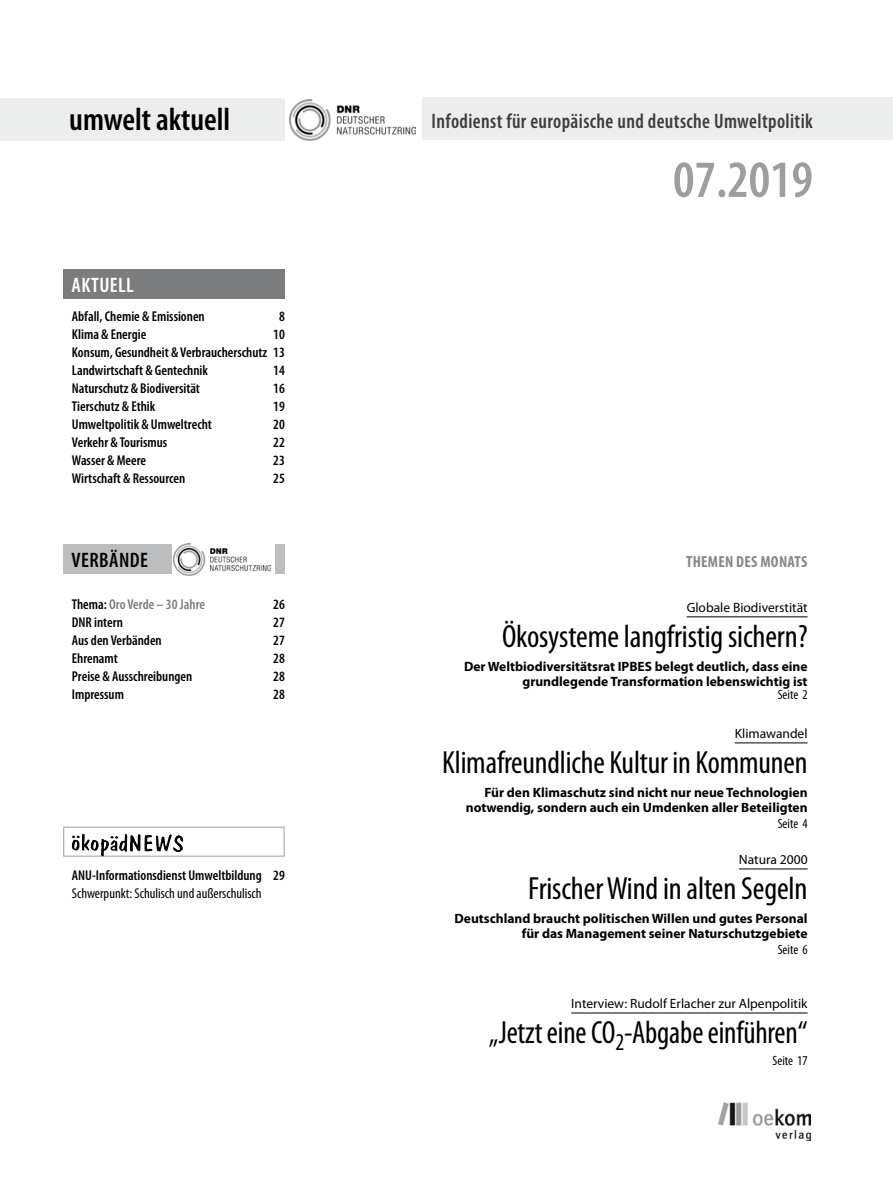
<style>
.page{position:relative;width:893px;height:1191px;background:#fff}
.page>*{position:absolute;margin:0;border:0;box-sizing:border-box;transform-origin:0 0}
.t1{font:600 condensed 52.5px "Myriad Pro";color:#9c9e9f}
.t2{font:condensed 32.1px "Myriad Pro";letter-spacing:-.005em;color:#000}
.t3{font:condensed 32.1px "Myriad Pro";letter-spacing:-.005em;color:#000;scale:.95 1}
.t4{font:600 condensed 32.1px "Myriad Pro";color:#000}
.t5{font:600 condensed 21px "Myriad Pro";letter-spacing:.02em;color:#3e3d40;scale:.95 1}
.t6{font:600 condensed 21px "Myriad Pro";letter-spacing:.02em;color:#000}
.t7{font:600 condensed 21px "Myriad Pro";letter-spacing:.02em;color:#fff}
.t8{font:700 condensed 16.05px "Myriad Pro";letter-spacing:.02em;color:#87888a}
.t9{font:600 condensed 14.25px/18px "Myriad Pro";color:#000;text-align:justify}
.t10{font:condensed 14.25px "Myriad Pro";color:#000}
.t11{font:600 condensed 14.25px "Myriad Pro";color:#7b7c7e}
.t12{font:700 13.5px/15px "Myriad Pro";color:#000;text-align:right}
.t13{font:13.5px "Myriad Pro";color:#000}
.t14{font:condensed 13.5px "Myriad Pro";color:#000}
.s1{color:#000}
</style>
<div class="page">
<div style="left:63px;top:269px;width:221px;height:30px;background:#7b7c7e"></div>
<div style="left:63px;top:544px;width:221px;height:30px;background:#bbbdbe"></div>
<div style="left:172px;top:541px;width:102px;height:42px;background:#fff"></div>
<img style="left:173px;top:544px;width:97px;height:32px">
<div style="left:63px;top:826px;width:221px;height:30px;background:#fff;border:1px solid #9c9e9f"></div>
<img style="left:82px;top:833px;width:45px;height:18px">
<div style="left:0;top:98px;width:285px;height:42px;background:#eceded"></div>
<div style="left:423px;top:98px;width:470px;height:42px;background:#eceded"></div>
<hr style="left:687px;top:616px;width:121px;height:1px;background:#000">
<hr style="left:735px;top:742px;width:73px;height:1px;background:#000">
<hr style="left:739px;top:868px;width:69px;height:1px;background:#000">
<hr style="left:571px;top:1012px;width:237px;height:1px;background:#000">
<img style="left:290px;top:99px;width:126px;height:42px">
<img style="left:718px;top:1102px;width:93px;height:38px">
<h2 class="t4" style="left:69px;top:100px;width:163px">umwelt aktuell</h2>
<h3 class="t5" style="left:432px;top:108px;width:403px">Infodienst für europäische und deutsche Umweltpolitik</h3>
<h3 class="t7" style="left:72px;top:272px;width:64px">AKTUELL</h3>
<p class="t9" style="left:72px;top:307px;width:134px">Abfall, Chemie &amp; Emissionen</p>
<p class="t9" style="left:279px;top:307px;width:7px">8</p>
<p class="t9" style="left:72px;top:325px;width:76px">Klima &amp; Energie</p>
<p class="t9" style="left:72px;top:325px;width:215px;text-indent:201px">10<br>Konsum, Gesundheit &amp; Verbraucherschutz 13<br>Landwirtschaft &amp; Gentechnik</p>
<p class="t9" style="left:273px;top:361px;width:13px">14</p>
<p class="t9" style="left:72px;top:379px;width:130px">Naturschutz &amp; Biodiversität</p>
<p class="t9" style="left:273px;top:379px;width:13px">16</p>
<p class="t9" style="left:72px;top:397px;width:85px">Tierschutz &amp; Ethik</p>
<p class="t9" style="left:273px;top:397px;width:13px">19</p>
<p class="t9" style="left:72px;top:415px;width:142px">Umweltpolitik &amp; Umweltrecht</p>
<p class="t9" style="left:273px;top:415px;width:13px">20</p>
<p class="t9" style="left:72px;top:433px;width:97px">Verkehr &amp; Tourismus</p>
<p class="t9" style="left:273px;top:433px;width:13px">22</p>
<p class="t9" style="left:72px;top:451px;width:76px">Wasser &amp; Meere</p>
<p class="t9" style="left:273px;top:451px;width:13px">23</p>
<p class="t9" style="left:72px;top:469px;width:115px">Wirtschaft &amp; Ressourcen</p>
<p class="t9" style="left:273px;top:469px;width:13px">25</p>
<h3 class="t6" style="left:72px;top:547px;width:78px">VERBÄNDE</h3>
<p class="t11" style="left:72px;top:596px;width:135px"><span class="s1">Thema:</span> Oro Verde – 30 Jahre</p>
<p class="t9" style="left:273px;top:595px;width:13px">26</p>
<p class="t9" style="left:72px;top:613px;width:52px">DNR intern</p>
<p class="t9" style="left:273px;top:613px;width:13px">27</p>
<p class="t9" style="left:72px;top:631px;width:91px">Aus den Verbänden</p>
<p class="t9" style="left:273px;top:631px;width:13px">27</p>
<p class="t9" style="left:72px;top:649px;width:47px">Ehrenamt</p>
<p class="t9" style="left:273px;top:649px;width:13px">28</p>
<p class="t9" style="left:72px;top:667px;width:122px">Preise &amp; Ausschreibungen</p>
<p class="t9" style="left:273px;top:667px;width:13px">28</p>
<p class="t9" style="left:72px;top:685px;width:54px">Impressum</p>
<p class="t9" style="left:273px;top:685px;width:13px">28</p>
<p class="t9" style="left:72px;top:865px;width:215px">ANU-Informationsdienst Umweltbildung 29</p>
<p class="t10" style="left:72px;top:884px;width:191px">Schwerpunkt: Schulisch und außerschulisch</p>
<h1 class="t1" style="left:673px;top:147px;width:141px">07.2019</h1>
<p class="t8" style="left:686px;top:552px;width:123px">THEMEN DES MONATS</p>
<p class="t13" style="left:687px;top:599px;width:122px">Globale Biodiverstität</p>
<h2 class="t2" style="left:502px;top:617px;width:307px">Ökosysteme langfristig sichern?</h2>
<p class="t12" style="left:464px;top:658px;width:345px">Der Weltbiodiversitätsrat IPBES belegt deutlich, dass eine grundlegende Transformation lebenswichtig ist</p>
<p class="t14" style="left:778px;top:686px;width:31px">Seite 2</p>
<p class="t13" style="left:735px;top:725px;width:74px">Klimawandel</p>
<h2 class="t2" style="left:442px;top:743px;width:367px">Klimafreundliche Kultur in Kommunen</h2>
<p class="t12" style="left:466px;top:784px;width:343px">Für den Klimaschutz sind nicht nur neue Technologien notwendig, sondern auch ein Umdenken aller Beteiligten</p>
<p class="t14" style="left:778px;top:815px;width:31px">Seite 4</p>
<p class="t13" style="left:739px;top:851px;width:70px">Natura 2000</p>
<h2 class="t2" style="left:528px;top:869px;width:281px">Frischer Wind in alten Segeln</h2>
<p class="t12" style="left:454px;top:910px;width:355px">Deutschland braucht politischen Willen und gutes Personal für das Management seiner Naturschutzgebiete</p>
<p class="t14" style="left:778px;top:941px;width:31px">Seite 6</p>
<p class="t13" style="left:571px;top:995px;width:238px">Interview: Rudolf Erlacher zur Alpenpolitik</p>
<h2 class="t3" style="left:489px;top:1013px;width:337px">„Jetzt eine CO<sub>2</sub>-Abgabe einführen“</h2>
<p class="t14" style="left:772px;top:1052px;width:37px">Seite 17</p>
</div>
